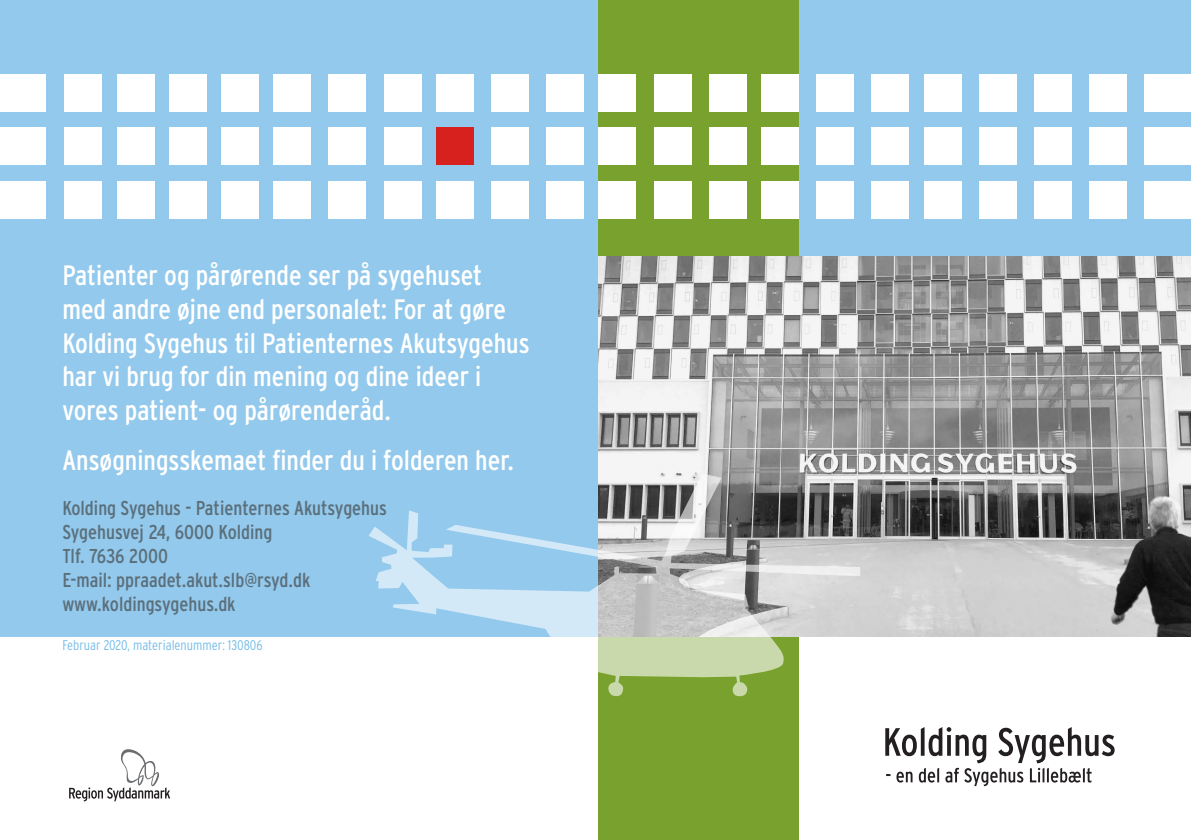
<style>
.page{position:relative;width:1191px;height:840px;background:#fff}
.page>*{position:absolute;margin:0;border:0;box-sizing:border-box;transform-origin:0 0}
.t1{font:condensed 28px/33.6px "Interstate";color:#fff}
.t2{font:condensed 20px "Interstate";color:#5b6f7b}
.t3{font:300 condensed 14px "Interstate";color:#78bde8}
</style>
<div class="page">
<div style="left:0;top:0;width:1191px;height:636px;background:#93c9ec"></div>
<div style="left:598px;top:0;width:201px;height:839px;background:#78a22d"></div>
<div style="left:436px;top:74px;width:38px;height:38px;background:#fff"></div>
<div style="left:436px;top:181px;width:38px;height:38px;background:#fff"></div>
<div style="left:491px;top:74px;width:38px;height:38px;background:#fff"></div>
<div style="left:491px;top:181px;width:38px;height:38px;background:#fff"></div>
<div style="left:546px;top:74px;width:38px;height:38px;background:#fff"></div>
<div style="left:546px;top:181px;width:38px;height:38px;background:#fff"></div>
<div style="left:436px;top:127px;width:38px;height:38px;background:#d6211e"></div>
<div style="left:491px;top:127px;width:38px;height:38px;background:#fff"></div>
<div style="left:546px;top:127px;width:38px;height:38px;background:#fff"></div>
<div style="left:598px;top:74px;width:38px;height:38px;background:#fff"></div>
<div style="left:598px;top:181px;width:38px;height:38px;background:#fff"></div>
<div style="left:653px;top:74px;width:38px;height:38px;background:#fff"></div>
<div style="left:653px;top:181px;width:38px;height:38px;background:#fff"></div>
<div style="left:709px;top:74px;width:37px;height:38px;background:#fff"></div>
<div style="left:709px;top:181px;width:37px;height:38px;background:#fff"></div>
<div style="left:598px;top:127px;width:38px;height:38px;background:#fff"></div>
<div style="left:653px;top:127px;width:38px;height:38px;background:#fff"></div>
<div style="left:709px;top:127px;width:37px;height:38px;background:#fff"></div>
<div style="left:761px;top:74px;width:38px;height:38px;background:#fff"></div>
<div style="left:761px;top:181px;width:38px;height:38px;background:#fff"></div>
<div style="left:816px;top:74px;width:38px;height:38px;background:#fff"></div>
<div style="left:816px;top:181px;width:38px;height:38px;background:#fff"></div>
<div style="left:871px;top:74px;width:38px;height:38px;background:#fff"></div>
<div style="left:871px;top:181px;width:38px;height:38px;background:#fff"></div>
<div style="left:761px;top:127px;width:38px;height:38px;background:#fff"></div>
<div style="left:816px;top:127px;width:38px;height:38px;background:#fff"></div>
<div style="left:871px;top:127px;width:38px;height:38px;background:#fff"></div>
<div style="left:273px;top:74px;width:38px;height:38px;background:#fff"></div>
<div style="left:273px;top:181px;width:38px;height:38px;background:#fff"></div>
<div style="left:221px;top:74px;width:38px;height:38px;background:#fff"></div>
<div style="left:221px;top:181px;width:38px;height:38px;background:#fff"></div>
<div style="left:169px;top:74px;width:38px;height:38px;background:#fff"></div>
<div style="left:169px;top:181px;width:38px;height:38px;background:#fff"></div>
<div style="left:117px;top:74px;width:37px;height:38px;background:#fff"></div>
<div style="left:117px;top:181px;width:37px;height:38px;background:#fff"></div>
<div style="left:64px;top:74px;width:38px;height:38px;background:#fff"></div>
<div style="left:64px;top:181px;width:38px;height:38px;background:#fff"></div>
<div style="left:0;top:74px;width:46px;height:38px;background:#fff"></div>
<div style="left:0;top:181px;width:46px;height:38px;background:#fff"></div>
<div style="left:1089px;top:74px;width:38px;height:38px;background:#fff"></div>
<div style="left:1089px;top:181px;width:38px;height:38px;background:#fff"></div>
<div style="left:1144px;top:74px;width:47px;height:38px;background:#fff"></div>
<div style="left:1144px;top:181px;width:47px;height:38px;background:#fff"></div>
<div style="left:328px;top:74px;width:38px;height:38px;background:#fff"></div>
<div style="left:328px;top:181px;width:38px;height:38px;background:#fff"></div>
<div style="left:384px;top:74px;width:37px;height:38px;background:#fff"></div>
<div style="left:384px;top:181px;width:37px;height:38px;background:#fff"></div>
<div style="left:273px;top:127px;width:38px;height:38px;background:#fff"></div>
<div style="left:221px;top:127px;width:38px;height:38px;background:#fff"></div>
<div style="left:169px;top:127px;width:38px;height:38px;background:#fff"></div>
<div style="left:117px;top:127px;width:37px;height:38px;background:#fff"></div>
<div style="left:64px;top:127px;width:38px;height:38px;background:#fff"></div>
<div style="left:0;top:127px;width:46px;height:38px;background:#fff"></div>
<div style="left:1089px;top:127px;width:38px;height:38px;background:#fff"></div>
<div style="left:1144px;top:127px;width:47px;height:38px;background:#fff"></div>
<div style="left:328px;top:127px;width:38px;height:38px;background:#fff"></div>
<div style="left:384px;top:127px;width:37px;height:38px;background:#fff"></div>
<div style="left:923px;top:74px;width:38px;height:38px;background:#fff"></div>
<div style="left:923px;top:181px;width:38px;height:38px;background:#fff"></div>
<div style="left:979px;top:74px;width:37px;height:38px;background:#fff"></div>
<div style="left:979px;top:181px;width:37px;height:38px;background:#fff"></div>
<div style="left:1034px;top:74px;width:38px;height:38px;background:#fff"></div>
<div style="left:1034px;top:181px;width:38px;height:38px;background:#fff"></div>
<div style="left:923px;top:127px;width:38px;height:38px;background:#fff"></div>
<div style="left:979px;top:127px;width:37px;height:38px;background:#fff"></div>
<div style="left:1034px;top:127px;width:38px;height:38px;background:#fff"></div>
<img style="left:598px;top:257px;width:593px;height:379px">
<svg style="left:369px;top:473px;width:491px;height:223px"></svg>
<svg style="left:69px;top:749px;width:101px;height:52px"></svg>
<svg style="left:885px;top:727px;width:229px;height:58px"></svg>
<p class="t1" style="left:62px;top:258px;width:469px">Patienter og pårørende ser på sygehuset med andre øjne end personalet: For at gøre Kolding Sygehus til Patienternes Akutsygehus har vi brug for din mening og dine ideer i vores patient- og pårørenderåd.</p>
<p class="t1" style="left:62px;top:442px;width:453px">Ansøgningsskemaet finder du i folderen her.</p>
<p class="t2" style="left:62px;top:496px;width:326px">Kolding Sygehus - Patienternes Akutsygehus</p>
<p class="t2" style="left:62px;top:520px;width:212px">Sygehusvej 24, 6000 Kolding</p>
<p class="t2" style="left:62px;top:544px;width:107px">Tlf. 7636 2000</p>
<p class="t2" style="left:62px;top:568px;width:250px">E-mail: ppraadet.akut.slb@rsyd.dk</p>
<p class="t2" style="left:62px;top:592px;width:175px">www.koldingsygehus.dk</p>
<p class="t3" style="left:62px;top:636px;width:202px">Februar 2020, materialenummer: 130806</p>
</div>
